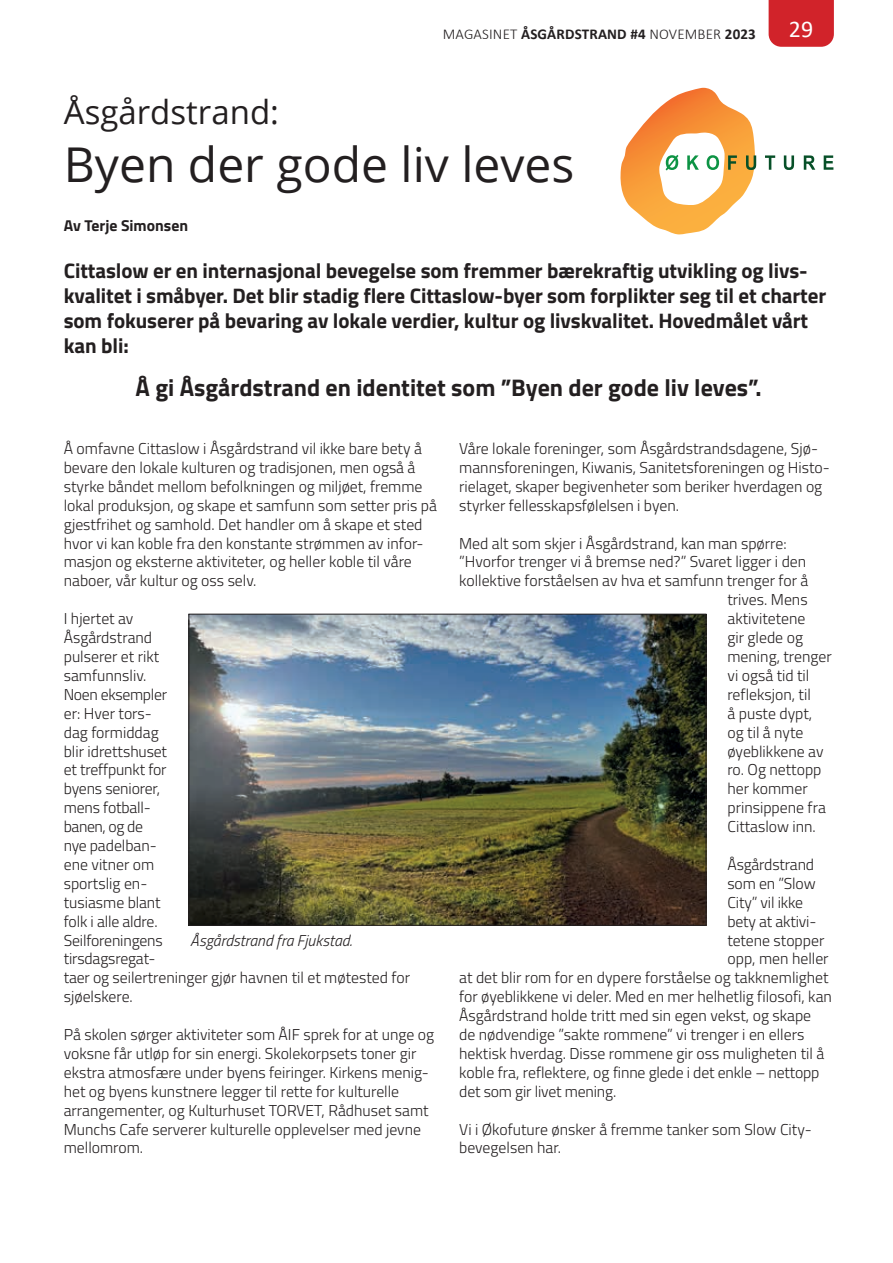
<style>
.page{position:relative;width:893px;height:1263px;background:#fff}
.page>*{position:absolute;margin:0;border:0;box-sizing:border-box;transform-origin:0 0}
.t1{font:48px "Open Sans";color:#231f20}
.t2{font:33px "Open Sans";color:#231f20}
.t3{font:700 24px "Titillium Web";color:#231f20}
.t4{font:24px "Calibri";color:#fff}
.t5{font:700 21px/25.2px "Titillium Web";letter-spacing:-.005em;color:#231f20}
.t6{font:300 15.75px/18.9px "Titillium Web";color:#231f20}
.t7{font:italic 300 15.75px "Titillium Web";color:#231f20}
.t8{font:700 15.75px "Titillium Web";color:#231f20}
.t9{font:700 15px "Calibri";letter-spacing:.01em;color:#231f20}
.s1{font-weight:300}
</style>
<div class="page">
<div style="left:769px;top:0;width:65px;height:47px;background:#d1232a"></div>
<svg style="left:620px;top:88px;width:136px;height:146px"></svg>
<svg style="left:765px;top:155px;width:10px;height:15px"></svg>
<svg style="left:784px;top:155px;width:10px;height:15px"></svg>
<svg style="left:804px;top:155px;width:11px;height:15px"></svg>
<svg style="left:824px;top:155px;width:9px;height:15px"></svg>
<img style="left:191px;top:616px;width:513px;height:307px">
<div style="left:189px;top:614px;width:517px;height:311px;border:1px solid #231f20"></div>
<p class="t9" style="left:443px;top:23px;width:315px"><span class="s1">MAGASINET</span> ÅSGÅRDSTRAND #4 <span class="s1">NOVEMBER</span> 2023</p>
<h3 class="t4" style="left:789px;top:13px;width:26px">29</h3>
<h2 class="t2" style="left:64px;top:89px;width:217px">Åsgårdstrand:</h2>
<h1 class="t1" style="left:64px;top:131px;width:512px">Byen der gode liv leves</h1>
<p class="t8" style="left:64px;top:214px;width:126px">Av Terje Simonsen</p>
<p class="t5" style="left:64px;top:257px;width:764px">Cittaslow er en internasjonal bevegelse som fremmer bærekraftig utvikling og livs&shy;kvalitet i småbyer. Det blir stadig flere Cittaslow-byer som forplikter seg til et charter som fokuserer på bevaring av lokale verdier, kultur og livskvalitet. Hovedmålet vårt kan bli:</p>
<h3 class="t3" style="left:136px;top:369px;width:627px">Å gi Åsgårdstrand en identitet som ”Byen der gode liv leves”.</h3>
<p class="t6" style="left:64px;top:438px;width:375px">Å omfavne Cittaslow i Åsgårdstrand vil ikke bare bety å bevare den lokale kulturen og tradisjonen, men også å styrke båndet mellom befolkningen og miljøet, fremme lokal produksjon, og skape et samfunn som setter pris på gjestfrihet og samhold. Det handler om å skape et sted hvor vi kan koble fra den konstante strømmen av infor&shy;masjon og eksterne aktiviteter, og heller koble til våre naboer, vår kultur og oss selv.</p>
<p class="t6" style="left:64px;top:608px;width:348px">I hjertet av<br>Åsgårdstrand<br>pulserer et rikt<br>samfunnsliv.<br>Noen eksempler<br>er: Hver tors-<br>dag formiddag<br>blir idrettshuset<br>et treffpunkt for<br>byens seniorer,<br>mens fotball-<br>banen, og de<br>nye padelban-<br>ene vitner om<br>sportslig en-<br>tusiasme blant<br>folk i alle aldre.<br>Seilforeningens<br>tirsdagsregat-<br>taer og seilertreninger gjør havnen til et møtested for sjøelskere.</p>
<p class="t6" style="left:64px;top:1024px;width:372px">På skolen sørger aktiviteter som ÅIF sprek for at unge og voksne får utløp for sin energi. Skolekorpsets toner gir ekstra atmosfære under byens feiringer. Kirkens menig&shy;het og byens kunstnere legger til rette for kulturelle arrangementer, og Kulturhuset TORVET, Rådhuset samt Munchs Cafe serverer kulturelle opplevelser med jevne mellomrom.</p>
<p class="t7" style="left:190px;top:929px;width:163px">Åsgårdstrand fra Fjukstad.</p>
<p class="t6" style="left:459px;top:438px;width:372px">Våre lokale foreninger, som Åsgårdstrandsdagene, Sjø&shy;mannsforeningen, Kiwanis, Sanitetsforeningen og Histo&shy;rielaget, skaper begivenheter som beriker hverdagen og styrker fellesskapsfølelsen i byen.</p>
<p class="t6" style="left:459px;top:533px;width:329px">Med alt som skjer i Åsgårdstrand, kan man spørre:</p>
<p class="t6" style="left:459px;top:552px;width:349px">”Hvorfor trenger vi å bremse ned?” Svaret ligger i den</p>
<p class="t6" style="left:459px;top:571px;width:351px">kollektive forståelsen av hva et samfunn trenger for å</p>
<p class="t6" style="left:727px;top:589px;width:82px">trives. Mens</p>
<p class="t6" style="left:727px;top:608px;width:79px">aktivitetene</p>
<p class="t6" style="left:727px;top:627px;width:77px">gir glede og</p>
<p class="t6" style="left:727px;top:646px;width:106px">mening, trenger</p>
<p class="t6" style="left:727px;top:665px;width:83px">vi også tid til</p>
<p class="t6" style="left:727px;top:684px;width:85px">refleksjon, til</p>
<p class="t6" style="left:727px;top:703px;width:86px">å puste dypt,</p>
<p class="t6" style="left:727px;top:722px;width:78px">og til å nyte</p>
<p class="t6" style="left:727px;top:741px;width:98px">øyeblikkene av</p>
<p class="t6" style="left:727px;top:760px;width:96px">ro. Og nettopp</p>
<p class="t6" style="left:727px;top:778px;width:82px">her kommer</p>
<p class="t6" style="left:727px;top:797px;width:100px">prinsippene fra</p>
<p class="t6" style="left:727px;top:816px;width:90px">Cittaslow inn.</p>
<p class="t6" style="left:727px;top:854px;width:88px">Åsgårdstrand</p>
<p class="t6" style="left:727px;top:873px;width:90px">som en ”Slow</p>
<p class="t6" style="left:727px;top:892px;width:77px">City” vil ikke</p>
<p class="t6" style="left:727px;top:911px;width:90px">bety at aktivi-</p>
<p class="t6" style="left:727px;top:930px;width:98px">tetene stopper</p>
<p class="t6" style="left:727px;top:949px;width:103px">opp, men heller</p>
<p class="t6" style="left:459px;top:967px;width:371px">at det blir rom for en dypere forståelse og takknemlighet</p>
<p class="t6" style="left:459px;top:986px;width:374px">for øyeblikkene vi deler. Med en mer helhetlig filosofi, kan</p>
<p class="t6" style="left:459px;top:1005px;width:353px">Åsgårdstrand holde tritt med sin egen vekst, og skape</p>
<p class="t6" style="left:459px;top:1024px;width:347px">de nødvendige ”sakte rommene” vi trenger i en ellers</p>
<p class="t6" style="left:459px;top:1043px;width:366px">hektisk hverdag. Disse rommene gir oss muligheten til å</p>
<p class="t6" style="left:459px;top:1062px;width:362px">koble fra, reflektere, og finne glede i det enkle – nettopp</p>
<p class="t6" style="left:459px;top:1081px;width:158px">det som gir livet mening.</p>
<p class="t6" style="left:459px;top:1119px;width:354px">Vi i Økofuture ønsker å fremme tanker som Slow City&shy;bevegelsen har.</p>
</div>
